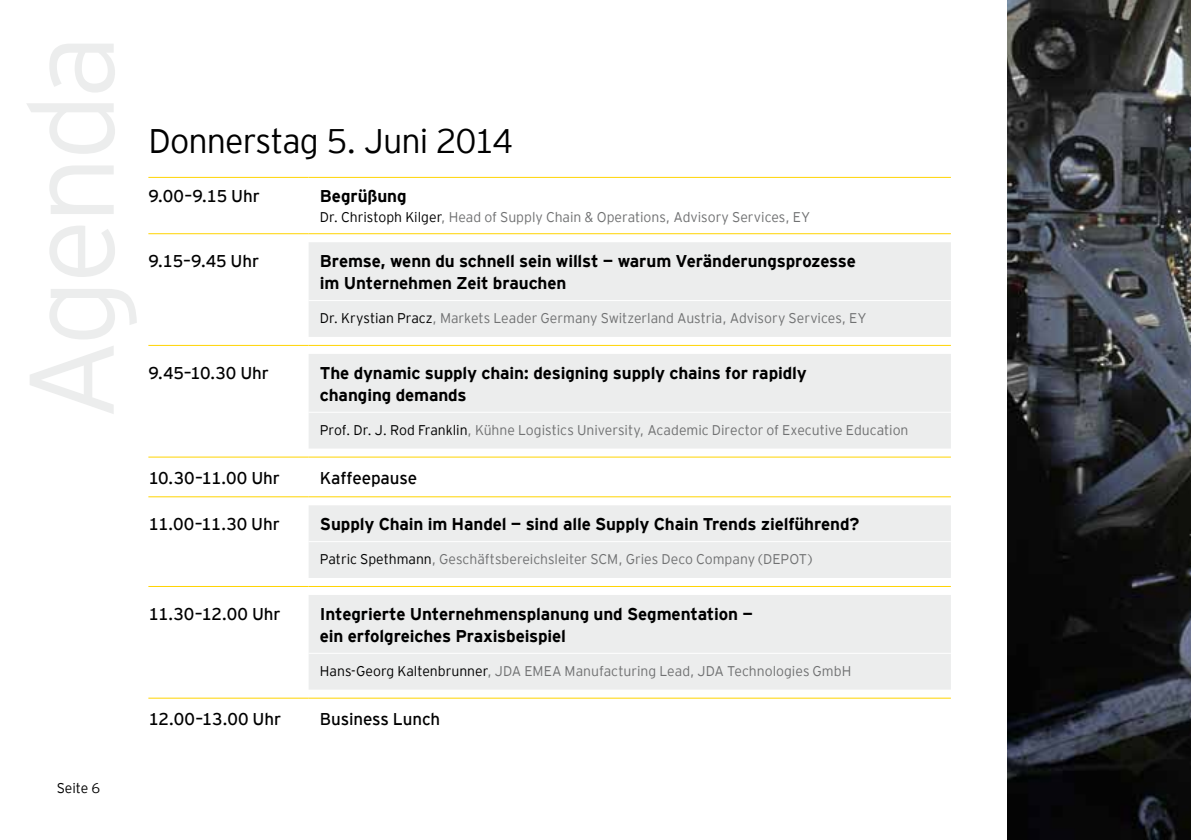
<style>
.page{position:relative;width:1191px;height:840px;background:#fff}
.page>*{position:absolute;margin:0;border:0;box-sizing:border-box;transform-origin:0 0}
.t1{font:300 34px "EY Interstate";letter-spacing:-.03em;color:#000}
.t2{font:700 17px/22px "EY Interstate";letter-spacing:-.01em;color:#000}
.t3{font:17px "EY Interstate";letter-spacing:-.01em;color:#000}
.t4{font:300 14px "EY Interstate";color:#707172}
.t5{font:300 14px "EY Interstate";letter-spacing:-.005em;color:#000}
.s1{color:#000}
</style>
<div class="page">
<svg style="left:309px;top:242px;width:642px;height:447px;fill:#eceded"></svg>
<hr style="left:148px;top:496px;width:161px;height:1px;background:#ffd400">
<hr style="left:309px;top:496px;width:642px;height:1px;background:#ffd400">
<hr style="left:148px;top:456px;width:161px;height:1px;background:#ffd400">
<hr style="left:309px;top:456px;width:642px;height:1px;background:#ffd400">
<hr style="left:148px;top:585px;width:161px;height:1px;background:#ffd400">
<hr style="left:309px;top:585px;width:642px;height:1px;background:#ffd400">
<hr style="left:148px;top:345px;width:161px;height:1px;background:#ffd400">
<hr style="left:309px;top:345px;width:642px;height:1px;background:#ffd400">
<hr style="left:148px;top:697px;width:161px;height:1px;background:#ffd400">
<hr style="left:309px;top:697px;width:642px;height:1px;background:#ffd400">
<hr style="left:309px;top:300px;width:642px;height:1px;background:#fff">
<hr style="left:309px;top:411px;width:642px;height:1px;background:#fff">
<hr style="left:309px;top:541px;width:642px;height:1px;background:#fff">
<hr style="left:309px;top:652px;width:642px;height:1px;background:#fff">
<hr style="left:148px;top:177px;width:161px;height:1px;background:#ffd400">
<hr style="left:309px;top:177px;width:642px;height:1px;background:#ffd400">
<hr style="left:148px;top:233px;width:161px;height:1px;background:#ffd400">
<hr style="left:309px;top:233px;width:642px;height:1px;background:#ffd400">
<img style="left:1007px;top:0;width:184px;height:839px">
<p class="t5" style="left:57px;top:777px;width:45px">Seite 6</p>
<h1 class="t1" style="left:148px;top:116px;width:366px">Donnerstag 5. Juni 2014</h1>
<p class="t3" style="left:148px;top:184px;width:113px">9.00–9.15 Uhr</p>
<p class="t2" style="left:320px;top:184px;width:88px">Begrüßung</p>
<p class="t4" style="left:320px;top:207px;width:492px"><span class="s1">Dr. Christoph Kilger</span>, Head of Supply Chain &amp; Operations, Advisory Services, EY</p>
<p class="t3" style="left:148px;top:249px;width:112px">9.15–9.45 Uhr</p>
<p class="t2" style="left:320px;top:249px;width:537px">Bremse, wenn du schnell sein willst — warum Veränderungsprozesse im Unternehmen Zeit brauchen</p>
<p class="t4" style="left:320px;top:308px;width:548px"><span class="s1">Dr. Krystian Pracz</span>, Markets Leader Germany Switzerland Austria, Advisory Services, EY</p>
<p class="t3" style="left:148px;top:360px;width:122px">9.45–10.30 Uhr</p>
<p class="t2" style="left:320px;top:360px;width:488px">The dynamic supply chain: designing supply chains for rapidly changing demands</p>
<p class="t4" style="left:320px;top:419px;width:590px"><span class="s1">Prof. Dr. J. Rod Franklin</span>, Kühne Logistics University, Academic Director of Executive Education</p>
<p class="t3" style="left:148px;top:465px;width:133px">10.30–11.00 Uhr</p>
<p class="t3" style="left:320px;top:465px;width:99px">Kaffeepause</p>
<p class="t3" style="left:148px;top:512px;width:133px">11.00–11.30 Uhr</p>
<p class="t2" style="left:320px;top:512px;width:541px">Supply Chain im Handel — sind alle Supply Chain Trends zielführend?</p>
<p class="t4" style="left:320px;top:549px;width:494px"><span class="s1">Patric Spethmann</span>, Geschäftsbereichsleiter SCM, Gries Deco Company (DEPOT)</p>
<p class="t3" style="left:148px;top:601px;width:134px">11.30–12.00 Uhr</p>
<p class="t2" style="left:320px;top:601px;width:434px">Integrierte Unternehmensplanung und Segmentation — ein erfolgreiches Praxisbeispiel</p>
<p class="t4" style="left:320px;top:660px;width:533px"><span class="s1">Hans-Georg Kaltenbrunner</span>, JDA EMEA Manufacturing Lead, JDA Technologies GmbH</p>
<p class="t3" style="left:148px;top:706px;width:134px">12.00–13.00 Uhr</p>
<p class="t3" style="left:320px;top:706px;width:122px">Business Lunch</p>
</div>
